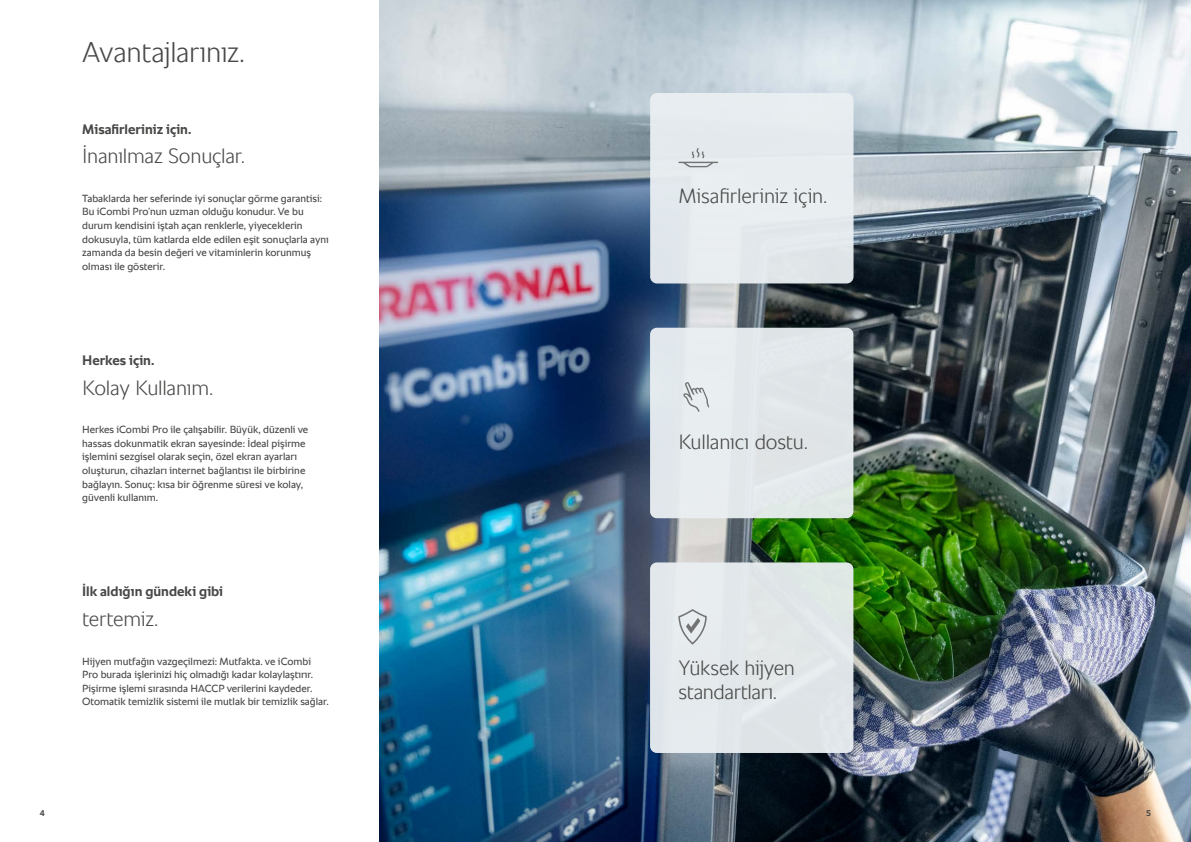
<style>
.page{position:relative;width:1191px;height:842px;background:#fff}
.page>*{position:absolute;margin:0;border:0;box-sizing:border-box;transform-origin:0 0}
.t1{font:300 29px "RATIONAL Sans TT";letter-spacing:-.015em;color:#484847}
.t2{font:300 21px/24px "RATIONAL Sans TT";letter-spacing:-.01em;color:#484847}
.t3{font:700 14px "RATIONAL Sans TT";color:#484847}
.t4{font:10.5px/13.6px "RATIONAL Sans TT";color:#484847}
.t5{font:700 8.5px "RATIONAL Sans TT";color:#484847}
</style>
<div class="page">
<img style="left:380px;top:0;width:811px;height:842px">
<div style="left:650px;top:562px;width:203px;height:191px;background:#e1e7ea;border-radius:7px"></div>
<div style="left:650px;top:93px;width:203px;height:190px;background:#eaeff2;border-radius:7px"></div>
<div style="left:650px;top:328px;width:203px;height:190px;background:#e2e8eb;border-radius:7px"></div>
<svg style="left:683px;top:382px;width:26px;height:30px"></svg>
<svg style="left:678px;top:148px;width:40px;height:19px"></svg>
<svg style="left:678px;top:610px;width:28px;height:35px"></svg>
<h1 class="t1" style="left:82px;top:32px;width:164px">Avantajlarınız.</h1>
<h3 class="t3" style="left:82px;top:119px;width:111px">Misafirleriniz için.</h3>
<h2 class="t2" style="left:82px;top:144px;width:164px">İnanılmaz Sonuçlar.</h2>
<p class="t4" style="left:82px;top:192px;width:248px">Tabaklarda her seferinde iyi sonuçlar görme garantisi:<br>Bu iCombi Pro’nun uzman olduğu konudur. Ve bu durum kendisini iştah açan renklerle, yiyeceklerin dokusuyla, tüm katlarda elde edilen eşit sonuçlarla aynı zamanda da besin değeri ve vitaminlerin korunmuş olması ile gösterir.</p>
<h2 class="t2" style="left:678px;top:183px;width:151px">Misafirleriniz için.</h2>
<h3 class="t3" style="left:82px;top:350px;width:74px">Herkes için.</h3>
<h2 class="t2" style="left:82px;top:376px;width:133px">Kolay Kullanım.</h2>
<p class="t4" style="left:82px;top:423px;width:228px">Herkes iCombi Pro ile çalışabilir. Büyük, düzenli ve hassas dokunmatik ekran sayesinde: İdeal pişirme işlemini sezgisel olarak seçin, özel ekran ayarları oluşturun, cihazları internet bağlantısı ile birbirine bağlayın. Sonuç: kısa bir öğrenme süresi ve kolay, güvenli kullanım.</p>
<h2 class="t2" style="left:678px;top:430px;width:131px">Kullanıcı dostu.</h2>
<h3 class="t3" style="left:82px;top:582px;width:142px">İlk aldığın gündeki gibi</h3>
<h2 class="t2" style="left:82px;top:607px;width:78px">tertemiz.</h2>
<p class="t4" style="left:82px;top:654px;width:248px">Hijyen mutfağın vazgeçilmezi: Mutfakta. ve iCombi Pro burada işlerinizi hiç olmadığı kadar kolaylaştırır.<br>Pişirme işlemi sırasında HACCP verilerini kaydeder.<br>Otomatik temizlik sistemi ile mutlak bir temizlik sağlar.</p>
<h2 class="t2" style="left:678px;top:655px;width:118px">Yüksek hijyen standartları.</h2>
<p class="t5" style="left:40px;top:807px;width:7px">4</p>
<p class="t5" style="left:1146px;top:807px;width:7px">5</p>
</div>
